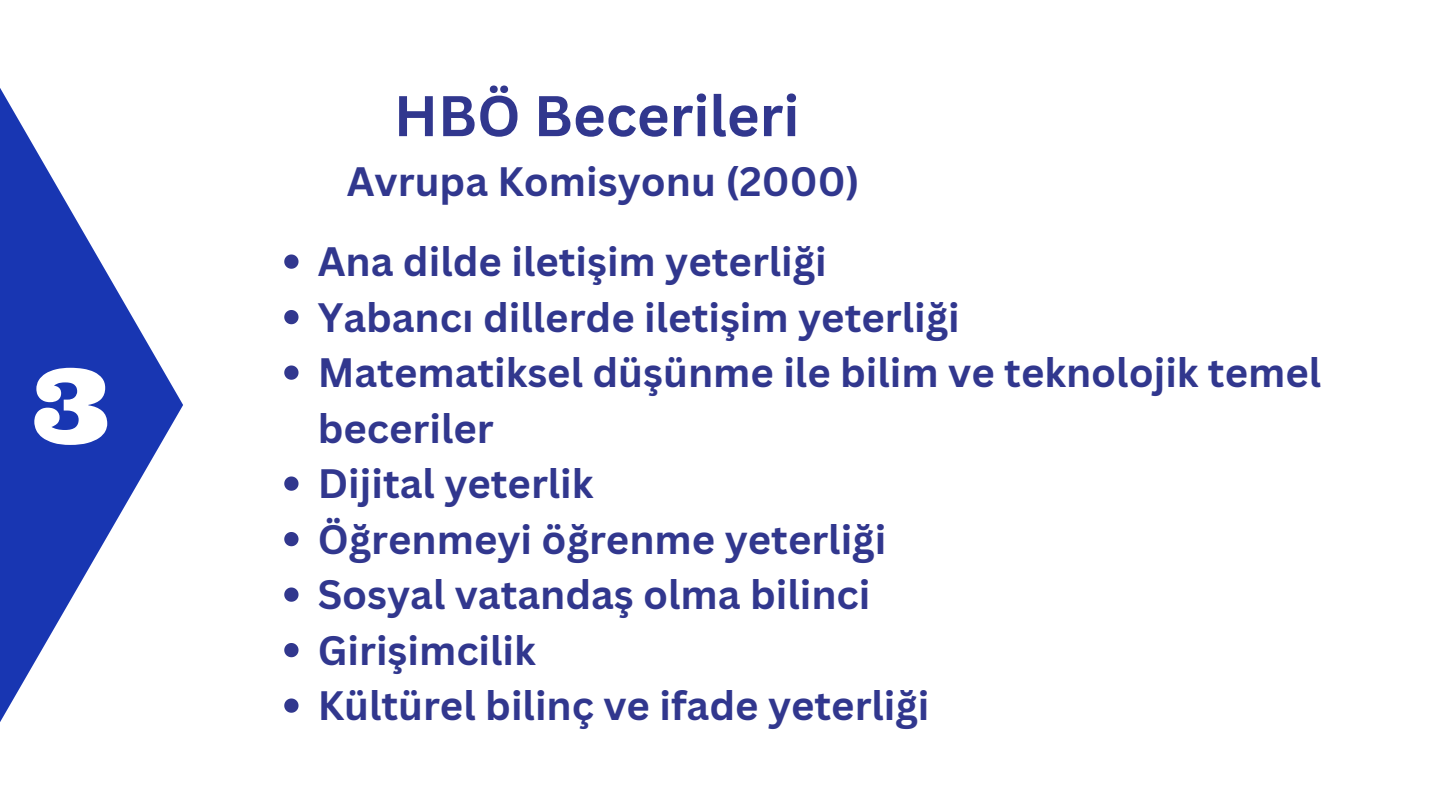
<style>
.page{position:relative;width:1440px;height:810px;background:#fff}
.page>*{position:absolute;margin:0;border:0;box-sizing:border-box;transform-origin:0 0}
.t1{font:103px "Ultra";color:#fff}
.t2{font:700 56px "Canva Sans";color:#31378e}
.t3{font:700 40px/55.5px "Canva Sans";color:#31378e}
</style>
<div class="page">
<svg style="left:284px;top:254px;width:15px;height:15px"></svg>
<svg style="left:284px;top:310px;width:15px;height:14px"></svg>
<svg style="left:284px;top:366px;width:15px;height:14px"></svg>
<svg style="left:284px;top:476px;width:15px;height:15px"></svg>
<svg style="left:284px;top:532px;width:15px;height:14px"></svg>
<svg style="left:284px;top:588px;width:15px;height:14px"></svg>
<svg style="left:284px;top:643px;width:15px;height:14px"></svg>
<svg style="left:284px;top:698px;width:15px;height:15px"></svg>
<svg style="left:0;top:88px;width:183px;height:634px"></svg>
<p class="t1" style="left:32px;top:339px;width:79px">3</p>
<p class="t2" style="left:394px;top:76px;width:407px">HBÖ Becerileri</p>
<p class="t3" style="left:347px;top:153px;width:514px">Avrupa Komisyonu (2000)</p>
<h1 class="t3" style="left:318px;top:233px;width:511px">Ana dilde iletişim yeterliği</h1>
<p class="t3" style="left:318px;top:288px;width:643px">Yabancı dillerde iletişim yeterliği</p>
<p class="t3" style="left:318px;top:344px;width:1005px">Matematiksel düşünme ile bilim ve teknolojik temel beceriler</p>
<p class="t3" style="left:318px;top:455px;width:277px">Dijital yeterlik</p>
<p class="t3" style="left:318px;top:510px;width:570px">Öğrenmeyi öğrenme yeterliği</p>
<p class="t3" style="left:318px;top:566px;width:554px">Sosyal vatandaş olma bilinci</p>
<p class="t3" style="left:318px;top:621px;width:219px">Girişimcilik</p>
<p class="t3" style="left:318px;top:677px;width:613px">Kültürel bilinç ve ifade yeterliği</p>
</div>
